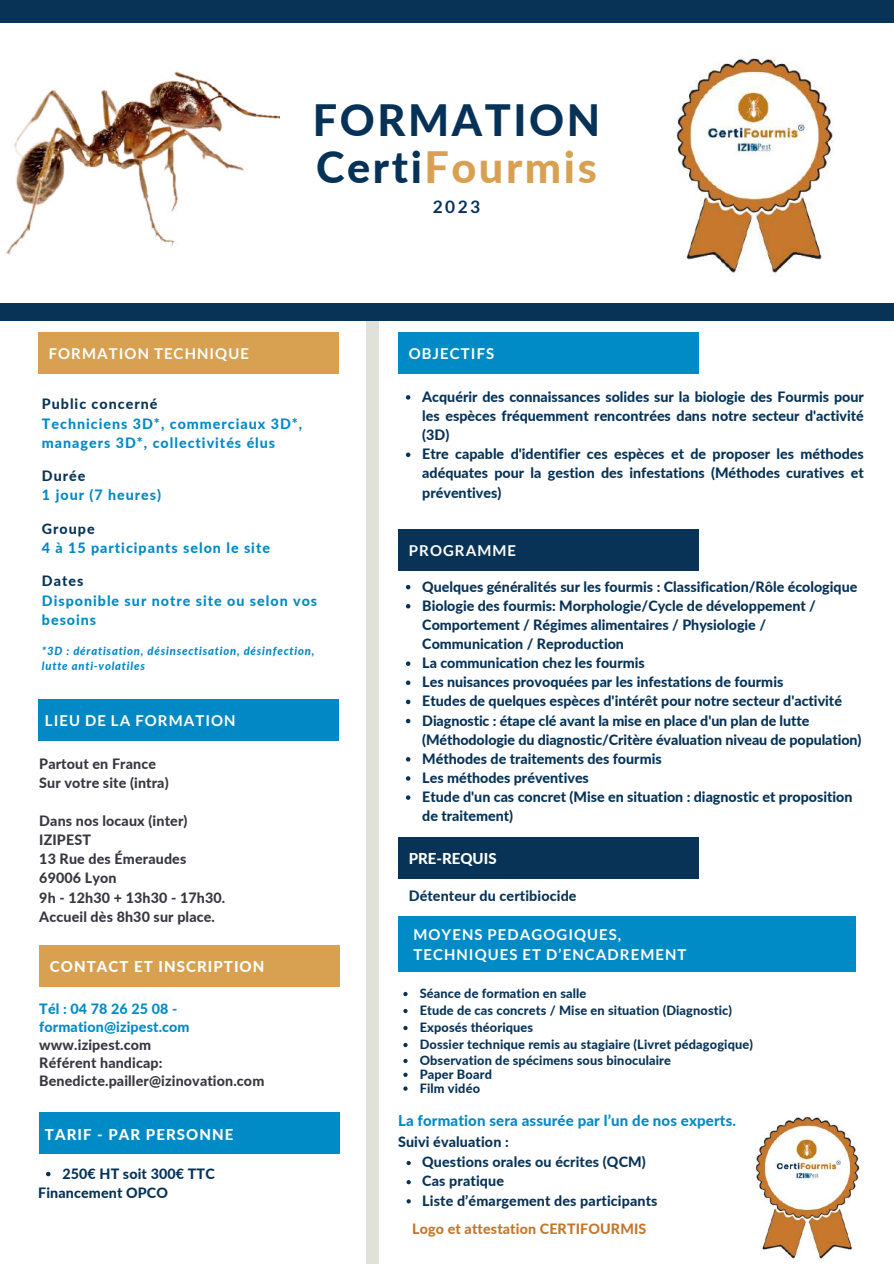
<style>
.page{position:relative;width:894px;height:1264px;background:#fff}
.page>*{position:absolute;margin:0;border:0;box-sizing:border-box;transform-origin:0 0}
.t1{font:800 43.2px/47.2px "Lato";letter-spacing:.06em;color:#063257}
.t2{font:700 17.25px "Lato";color:#063257}
.t3{font:700 15px/20.2px "Lato";letter-spacing:.07em;color:#fff}
.t4{font:800 15px "Lato";letter-spacing:.01em;color:#008ac6}
.t5{font:800 15px "Lato";letter-spacing:.07em;color:#fff}
.t6{font:800 15px "Lato";color:#fff}
.t7{font:800 14.25px/19.2px "Lato";color:#063257}
.t8{font:800 14.25px/19.2px "Lato";letter-spacing:.01em;color:#373741}
.t9{font:800 14.25px/19px "Lato";letter-spacing:.01em;color:#083357}
.t10{font:800 14.25px/19.2px "Lato";letter-spacing:.07em;color:#0289c5}
.t11{font:800 14.25px/19.2px "Lato";letter-spacing:.07em;color:#008ac6}
.t12{font:800 14.25px/18px "Lato";letter-spacing:.01em;color:#008ac6}
.t13{font:800 14.25px "Lato";letter-spacing:.01em;color:#c3772d}
.t14{font:800 14.25px "Lato";letter-spacing:.07em;color:#083357}
.t15{font:800 12.75px/16.8px "Lato";letter-spacing:.01em;color:#083357}
.t16{font:italic 800 11.25px/14.9px "Lato";letter-spacing:.07em;color:#0289c5}
.s1{color:#d7a151}
.s2{color:#083357}
.s3{color:#0289c5}
</style>
<div class="page">
<div style="left:398px;top:332px;width:300px;height:42px;background:#008ac6"></div>
<div style="left:38px;top:332px;width:300px;height:42px;background:#d7a151"></div>
<div style="left:366px;top:0;width:13px;height:1263px;background:#e1e1dc"></div>
<div style="left:0;top:0;width:893px;height:321px;background:#083357"></div>
<div style="left:0;top:23px;width:893px;height:280px;background:#fff"></div>
<div style="left:398px;top:529px;width:300px;height:42px;background:#083357"></div>
<div style="left:398px;top:916px;width:456px;height:56px;background:#008ac6"></div>
<div style="left:38px;top:699px;width:300px;height:41px;background:#0289c5"></div>
<div style="left:39px;top:945px;width:301px;height:42px;background:#d7a151"></div>
<img style="left:5px;top:72px;width:274px;height:182px">
<svg style="left:406px;top:585px;width:4px;height:4px"></svg>
<svg style="left:406px;top:604px;width:4px;height:4px"></svg>
<svg style="left:406px;top:661px;width:4px;height:5px"></svg>
<svg style="left:406px;top:680px;width:4px;height:5px"></svg>
<svg style="left:406px;top:699px;width:4px;height:5px"></svg>
<svg style="left:406px;top:718px;width:4px;height:5px"></svg>
<svg style="left:406px;top:757px;width:4px;height:4px"></svg>
<svg style="left:406px;top:776px;width:4px;height:4px"></svg>
<svg style="left:406px;top:795px;width:4px;height:4px"></svg>
<div style="left:398px;top:837px;width:300px;height:42px;background:#083357"></div>
<svg style="left:403px;top:991px;width:4px;height:5px"></svg>
<svg style="left:403px;top:1008px;width:4px;height:5px"></svg>
<svg style="left:403px;top:1025px;width:4px;height:5px"></svg>
<svg style="left:403px;top:1042px;width:4px;height:5px"></svg>
<svg style="left:403px;top:1058px;width:4px;height:5px"></svg>
<svg style="left:403px;top:1072px;width:4px;height:4px"></svg>
<svg style="left:403px;top:1086px;width:4px;height:4px"></svg>
<svg style="left:406px;top:1160px;width:4px;height:5px"></svg>
<svg style="left:406px;top:1180px;width:4px;height:4px"></svg>
<svg style="left:406px;top:1199px;width:4px;height:4px"></svg>
<div style="left:39px;top:1112px;width:301px;height:41px;background:#008ac6"></div>
<img style="left:676px;top:54px;width:158px;height:219px">
<svg style="left:406px;top:395px;width:4px;height:4px"></svg>
<svg style="left:406px;top:452px;width:4px;height:5px"></svg>
<svg style="left:46px;top:1171px;width:4px;height:5px"></svg>
<img style="left:755px;top:1114px;width:105px;height:145px">
<p class="t3" style="left:49px;top:343px;width:201px">FORMATION TECHNIQUE</p>
<h1 class="t1" style="left:313px;top:96px;width:288px">FORMATION<br>Certi<span class="s1">Fourmis</span></h1>
<p class="t2" style="left:432px;top:196px;width:49px">2023</p>
<p class="t3" style="left:408px;top:343px;width:87px">OBJECTIFS</p>
<p class="t14" style="left:42px;top:395px;width:117px">Public concerné</p>
<p class="t10" style="left:42px;top:413px;width:262px">Techniciens 3D*, commerciaux 3D*, managers 3D*, collectivités élus</p>
<p class="t9" style="left:42px;top:466px;width:45px">Durée</p>
<p class="t10" style="left:42px;top:485px;width:121px">1 jour (7 heures)</p>
<p class="t9" style="left:42px;top:518px;width:54px">Groupe</p>
<p class="t10" style="left:42px;top:538px;width:229px">4 à 15 participants selon le site</p>
<p class="t11" style="left:42px;top:571px;width:277px"><span class="s2">Dates<br></span>Disponible sur notre site ou s<span class="s3">elon vos besoins</span></p>
<p class="t16" style="left:42px;top:643px;width:274px">*3D : dératisation, désinsectisation, désinfection, lutte anti-volatiles</p>
<p class="t3" style="left:45px;top:709px;width:192px">LIEU DE LA FORMATION</p>
<p class="t8" style="left:39px;top:753px;width:131px">Partout en France<br>Sur votre site (intra)</p>
<p class="t8" style="left:39px;top:811px;width:187px">Dans nos locaux (inter)<br>IZIPEST<br>13 Rue des Émeraudes<br>69006 Lyon<br>9h - 12h30 + 13h30 - 17h30.<br>Accueil dès 8h30 sur place.</p>
<p class="t5" style="left:50px;top:957px;width:216px">CONTACT ET INSCRIPTION</p>
<p class="t12" style="left:39px;top:999px;width:152px">Tél : 04 78 26 25 08 - formation@izipest.com</p>
<p class="t8" style="left:39px;top:1035px;width:226px;line-height:18px">www.izipest.com<br>Référent handicap:<br>Benedicte.pailler@izinovation.com</p>
<p class="t5" style="left:45px;top:1124px;width:190px">TARIF - PAR PERSONNE</p>
<p class="t7" style="left:38px;top:1163px;width:178px;text-indent:24px">250€ HT soit 300€ TTC<br>Financement OPCO</p>
<p class="t7" style="left:422px;top:387px;width:443px">Acquérir des connaissances solides sur la biologie des Fourmis pour les espèces fréquemment rencontrées dans notre secteur d'activité (3D)<br>Etre capable d'identifier ces espèces et de proposer les méthodes adéquates pour la gestion des infestations (Méthodes curatives et préventives)</p>
<p class="t3" style="left:408px;top:539px;width:109px">PROGRAMME</p>
<p class="t7" style="left:422px;top:576px;width:440px">Quelques généralités sur les fourmis : Classification/Rôle écologique Biologie des fourmis: Morphologie/Cycle de développement / Comportement / Régimes alimentaires / Physiologie / Communication / Reproduction<br>La communication chez les fourmis<br>Les nuisances provoquées par les infestations de fourmis<br>Etudes de quelques espèces d'intérêt pour notre secteur d'activité Diagnostic : étape clé avant la mise en place d'un plan de lutte (Méthodologie du diagnostic/Critère évaluation niveau de population)<br>Méthodes de traitements des fourmis<br>Les méthodes préventives<br>Etude d'un cas concret (Mise en situation : diagnostic et proposition de traitement)</p>
<p class="t6" style="left:408px;top:849px;width:89px">PRE-REQUIS</p>
<p class="t9" style="left:408px;top:885px;width:169px">Détenteur du certibiocide</p>
<p class="t3" style="left:413px;top:923px;width:274px">MOYENS PEDAGOGIQUES,<br>TECHNIQUES ET D’ENCADREMENT</p>
<p class="t15" style="left:419px;top:984px;width:334px">Séance de formation en salle<br>Etude de cas concrets / Mise en situation (Diagnostic)<br>Exposés théoriques<br>Dossier technique remis au stagiaire (Livret pédagogique)<br>Observation de spécimens sous binoculaire</p>
<p class="t15" style="left:419px;top:1067px;width:74px;line-height:13.8px">Paper Board<br>Film vidéo</p>
<p class="t4" style="left:398px;top:1110px;width:339px">La formation sera assurée par l’un de nos experts.</p>
<p class="t7" style="left:398px;top:1131px;width:112px">Suivi évaluation :</p>
<p class="t9" style="left:422px;top:1152px;width:237px">Questions orales ou écrites (QCM)<br>Cas pratique<br>Liste d’émargement des participants</p>
<p class="t13" style="left:412px;top:1219px;width:235px">Logo et attestation CERTIFOURMIS</p>
</div>
